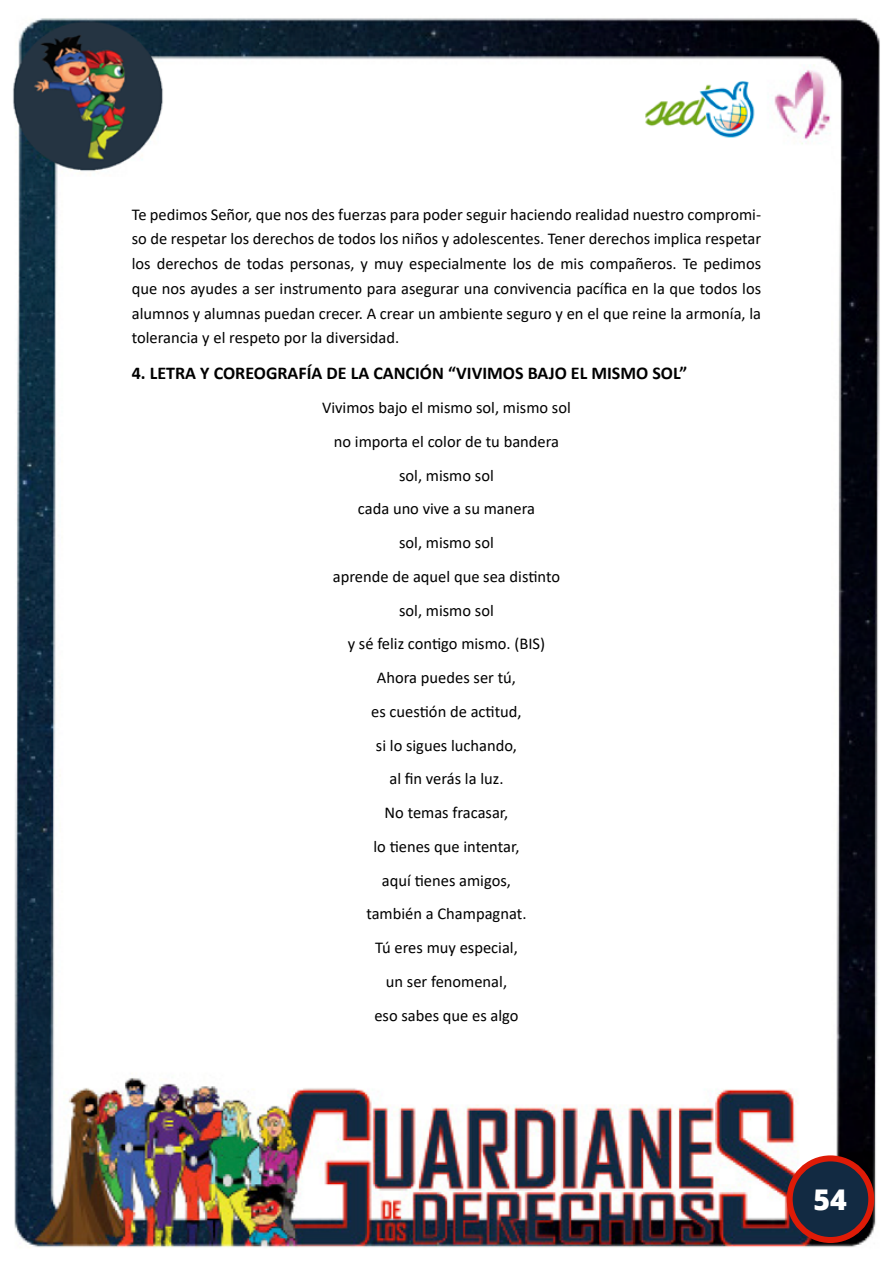
<style>
.page{position:relative;width:893px;height:1263px;background:#fff}
.page>*{position:absolute;margin:0;border:0;box-sizing:border-box;transform-origin:0 0}
.t1{font:800 28.5px "Open Sans";color:#fff}
.t2{font:700 18px "Calibri";color:#000}
.t3{font:16.5px/33.8px "Calibri";color:#000;text-align:justify}
</style>
<div class="page">
<img style="left:13px;top:18px;width:867px;height:1230px">
<div style="left:790px;top:1158px;width:81px;height:82px;background:#122a42;border-radius:50%"></div>
<div style="left:787px;top:1155px;width:87px;height:88px;border:6px solid #de1b07;border-radius:50%"></div>
<p class="t3" style="left:132px;top:201px;width:631px;line-height:24.8px">Te pedimos Señor, que nos des fuerzas para poder seguir haciendo realidad nuestro compromi&shy;so de respetar los derechos de todos los niños y adolescentes. Tener derechos implica respetar los derechos de todas personas, y muy especialmente los de mis compañeros. Te pedimos que nos ayudes a ser instrumento para asegurar una convivencia pacífica en la que todos los alumnos y alumnas puedan crecer. A crear un ambiente seguro y en el que reine la armonía, la tolerancia y el respeto por la diversidad.</p>
<p class="t2" style="left:132px;top:361px;width:557px">4. LETRA Y COREOGRAFÍA DE LA CANCIÓN “VIVIMOS BAJO EL MISMO SOL”</p>
<p class="t3" style="left:322px;top:390px;width:250px;text-align:center">Vivimos bajo el mismo sol, mismo sol no importa el color de tu bandera sol, mismo sol<br>cada uno vive a su manera<br>sol, mismo sol<br>aprende de aquel que sea distinto sol, mismo sol<br>y sé feliz contigo mismo. (BIS)<br>Ahora puedes ser tú,<br>es cuestión de actitud,<br>si lo sigues luchando,<br>al fin verás la luz.<br>No temas fracasar,<br>lo tienes que intentar,<br>aquí tienes amigos,<br>también a Champagnat.<br>Tú eres muy especial,<br>un ser fenomenal,<br>eso sabes que es algo</p>
<h1 class="t1" style="left:813px;top:1178px;width:35px">54</h1>
</div>
